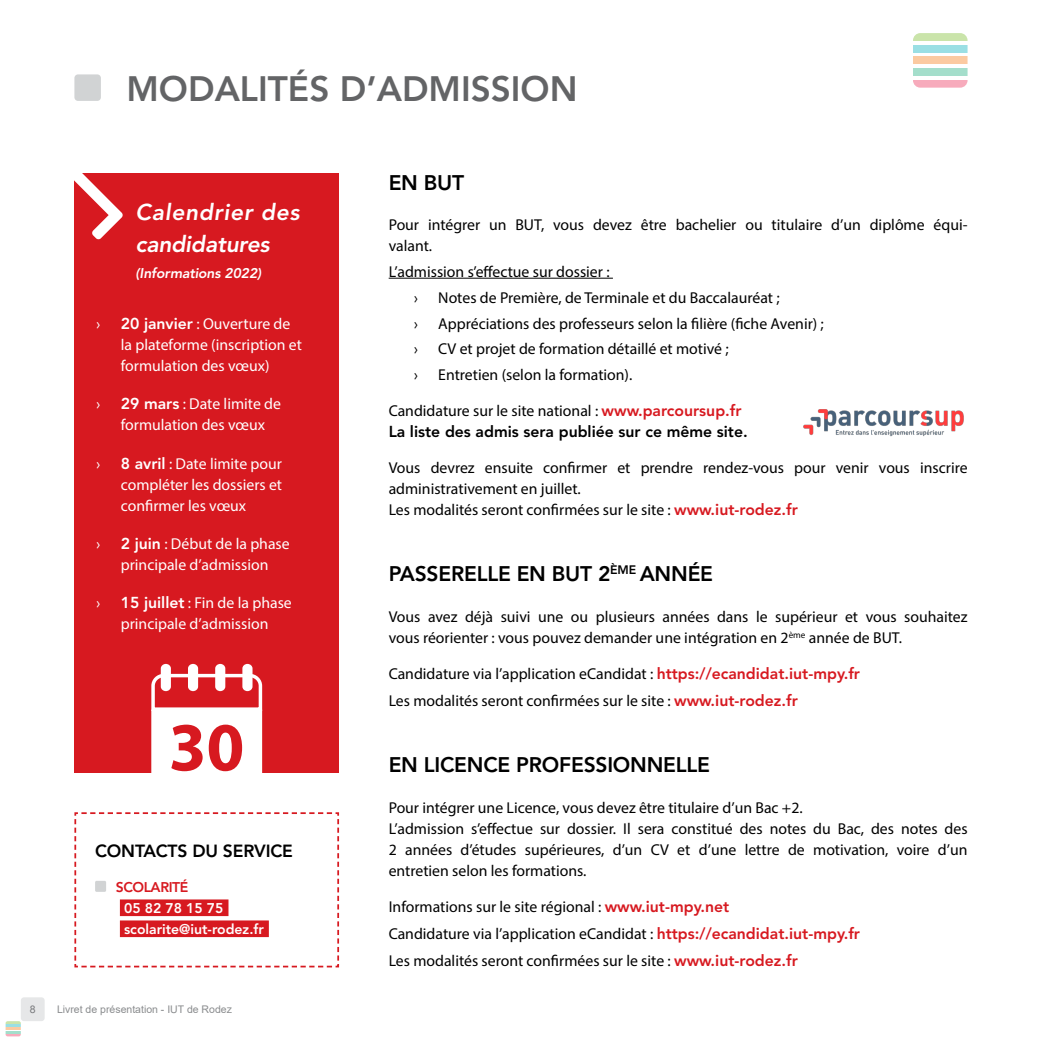
<style>
.page{position:relative;width:1042px;height:1042px;background:#fff}
.page>*{position:absolute;margin:0;border:0;box-sizing:border-box;transform-origin:0 0}
.t1{font:800 35px "Avenir LT Std";color:#636466}
.t2{font:italic 800 22.75px/31.5px "Avenir LT Std";letter-spacing:.01em;color:#fff}
.t3{font:800 21px "Avenir LT Std";letter-spacing:-.01em;color:#000}
.t4{font:800 17.5px "Avenir LT Std";color:#000}
.t5{font:15.75px/21px "Myriad Pro";color:#000}
.t6{font:15.75px/21px "Myriad Pro";color:#fff}
.t7{font:800 15.75px "Avenir LT Std";color:#000}
.t8{font:15.75px "Avenir LT Std";color:#fff}
.t9{font:15.75px "Avenir LT Std";color:#000}
.t10{font:800 14px/21px "Avenir LT Std";color:#fff}
.t11{font:italic 800 14px "Avenir LT Std";letter-spacing:-.01em;color:#fff}
.t12{font:800 14px "Avenir LT Std";color:#d71920}
.t13{font:10.5px "Arial";color:#8a8c8e}
.t14{font:10.5px "Arial";color:#77787b}
.s1{font-family:"Avenir LT Std";font-weight:800}
.s2{font-family:"Avenir LT Std";font-weight:800;color:#d71920}
</style>
<div class="page">
<div style="left:74px;top:74px;width:27px;height:27px;background:#d1d3d4;border-radius:4px"></div>
<div style="left:21px;top:997px;width:24px;height:24px;background:#e6e7e8;border-radius:3px"></div>
<svg style="left:6px;top:1021px;width:15px;height:15px"></svg>
<div style="left:913px;top:33px;width:54px;height:8px;background:#cae4aa"></div>
<div style="left:913px;top:45px;width:54px;height:7px;background:#9adfe4"></div>
<div style="left:913px;top:57px;width:54px;height:7px;background:#fbcaa1"></div>
<div style="left:913px;top:68px;width:54px;height:8px;background:#a4decb"></div>
<div style="left:913px;top:80px;width:54px;height:8px;background:#f7abbc"></div>
<hr style="left:389px;top:278px;width:224px;height:1px;background:#000">
<div style="left:74px;top:174px;width:265px;height:599px;background:#d71920"></div>
<svg style="left:74px;top:173px;width:49px;height:67px"></svg>
<svg style="left:74px;top:812px;width:266px;height:156px"></svg>
<div style="left:120px;top:899px;width:108px;height:17px;background:#d71920"></div>
<div style="left:120px;top:920px;width:149px;height:17px;background:#d71920"></div>
<div style="left:95px;top:881px;width:11px;height:11px;background:#d1d3d4"></div>
<svg style="left:151px;top:672px;width:112px;height:101px"></svg>
<div style="left:188px;top:664px;width:10px;height:27px;background:#fff;border-radius:5px"></div>
<div style="left:215px;top:664px;width:10px;height:27px;background:#fff;border-radius:5px"></div>
<div style="left:242px;top:664px;width:10px;height:27px;background:#fff;border-radius:5px"></div>
<div style="left:161px;top:664px;width:10px;height:27px;background:#fff;border-radius:5px"></div>
<img style="left:803px;top:409px;width:161px;height:28px">
<h1 class="t1" style="left:126px;top:68px;width:24px">Modalit</h1>
<h1 class="t1" style="left:288px;top:68px;width:193px">és d’admission</h1>
<h2 class="t2" style="left:136px;top:197px;width:165px">Calendrier des candidatures</h2>
<p class="t11" style="left:136px;top:265px;width:127px">(Informations 2022)</p>
<p class="t8" style="left:96px;top:314px;width:6px">›</p>
<p class="t6" style="left:121px;top:313px;width:183px"><span class="s1">20 janvier</span> : Ouverture de la plateforme (inscription et formulation des vœux)</p>
<p class="t8" style="left:96px;top:395px;width:6px">›</p>
<p class="t6" style="left:121px;top:393px;width:162px"><span class="s1">29 mars</span> : Date limite de formulation des vœux</p>
<p class="t8" style="left:96px;top:454px;width:6px">›</p>
<p class="t6" style="left:121px;top:452px;width:163px;text-align:justify"><span class="s1">8 avril</span> : Date limite pour compléter les dossiers et confirmer les vœux</p>
<p class="t8" style="left:96px;top:534px;width:6px">›</p>
<p class="t6" style="left:121px;top:533px;width:171px"><span class="s1">2 juin</span> : Début de la phase principale d’admission</p>
<p class="t8" style="left:96px;top:594px;width:6px">›</p>
<p class="t6" style="left:121px;top:592px;width:173px"><span class="s1">15 juillet</span> : Fin de la phase principale d’admission</p>
<p class="t4" style="left:95px;top:841px;width:25px">Contacts</p>
<p class="t4" style="left:192px;top:841px;width:42px">du service</p>
<p class="t12" style="left:116px;top:878px;width:9px">scolarit</p>
<p class="t12" style="left:180px;top:878px;width:10px">é</p>
<p class="t10" style="left:124px;top:897px;width:141px">05 82 78 15 75 scolarite@iut-rodez.fr</p>
<p class="t14" style="left:30px;top:1002px;width:7px">8</p>
<p class="t13" style="left:57px;top:1002px;width:176px">Livret de présentation - IUT de Rodez</p>
<h3 class="t3" style="left:389px;top:170px;width:77px">En BUT</h3>
<p class="t5" style="left:389px;top:214px;width:580px">Pour intégrer un BUT, vous devez être bachelier ou titulaire d’un diplôme équi&shy;valant.</p>
<p class="t5" style="left:389px;top:261px;width:222px">L’admission s’effectue sur dossier :</p>
<p class="t9" style="left:413px;top:288px;width:6px">›</p>
<p class="t5" style="left:438px;top:286px;width:343px">Notes de Première, de Terminale et du Baccalauréat ;</p>
<p class="t9" style="left:413px;top:314px;width:6px">›</p>
<p class="t5" style="left:438px;top:312px;width:387px">Appréciations des professeurs selon la filière (fiche Avenir) ;</p>
<p class="t9" style="left:413px;top:340px;width:6px">›</p>
<p class="t5" style="left:438px;top:338px;width:292px">CV et projet de formation détaillé et motivé ;</p>
<p class="t9" style="left:413px;top:366px;width:6px">›</p>
<p class="t5" style="left:438px;top:364px;width:196px">Entretien (selon la formation).</p>
<p class="t5" style="left:389px;top:400px;width:354px">Candidature sur le site national : <span class="s2">www.parcoursup.fr</span></p>
<p class="t7" style="left:389px;top:422px;width:361px">La liste des admis sera publiée sur ce même site.</p>
<p class="t5" style="left:389px;top:457px;width:580px">Vous devrez ensuite confirmer et prendre rendez-vous pour venir vous inscrire administrativement en juillet.<br>Les modalités seront confirmées sur le site : <span class="s2">www.iut-rodez.fr</span></p>
<h3 class="t3" style="left:389px;top:561px;width:25px">Passerelle</h3>
<h3 class="t3" style="left:517px;top:561px;width:140px">en BUT 2<sup>ème</sup> ann</h3>
<h3 class="t3" style="left:688px;top:561px;width:24px">ée</h3>
<p class="t5" style="left:389px;top:606px;width:580px">Vous avez déjà suivi une ou plusieurs années dans le supérieur et vous souhaitez vous réorienter : vous pouvez demander une intégration en 2<sup>ème</sup> année de BUT.</p>
<p class="t5" style="left:389px;top:660px;width:473px;line-height:26.9px">Candidature via l’application eCandidat : <span class="s2">https://ecandidat.iut-mpy.fr<br></span>Les modalités seront confirmées sur le site : <span class="s2">www.iut-rodez.fr</span></p>
<h3 class="t3" style="left:389px;top:752px;width:60px">En Licence</h3>
<h3 class="t3" style="left:516px;top:752px;width:69px">Professionnelle</h3>
<p class="t5" style="left:389px;top:797px;width:580px">Pour intégrer une Licence, vous devez être titulaire d’un Bac +2.<br>L’admission s’effectue sur dossier. Il sera constitué des notes du Bac, des notes des 2 années d’études supérieures, d’un CV et d’une lettre de motivation, voire d’un entretien selon les formations.</p>
<p class="t5" style="left:389px;top:892px;width:473px;line-height:26.9px">Informations sur le site régional : <span class="s2">www.iut-mpy.net<br></span>Candidature via l’application eCandidat : <span class="s2">https://ecandidat.iut-mpy.fr<br></span>Les modalités seront confirmées sur le site : <span class="s2">www.iut-rodez.fr</span></p>
</div>
